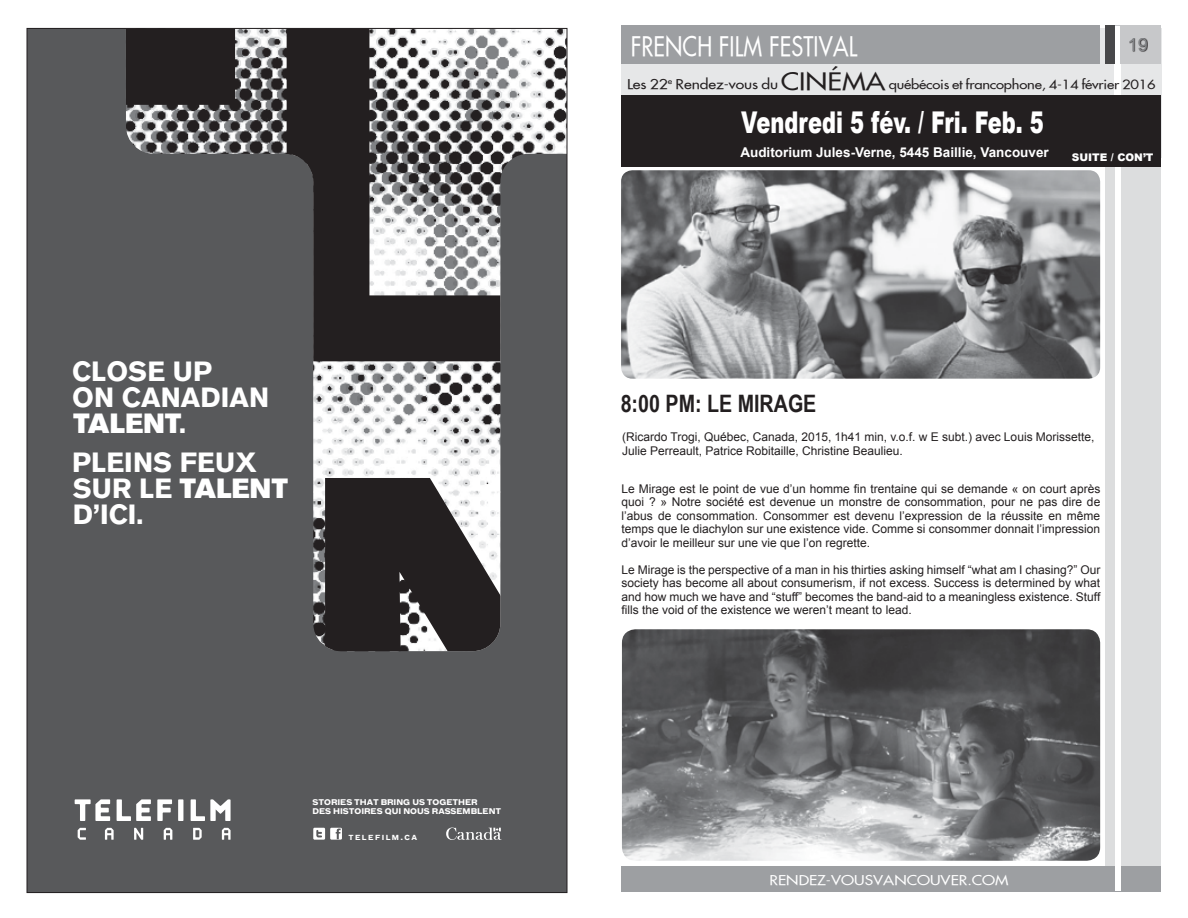
<style>
.page{position:relative;width:1188px;height:918px;background:#fff}
.page>*{position:absolute;margin:0;border:0;box-sizing:border-box;transform-origin:0 0}
.t1{font:900 30px "Arial";color:#fff;scale:.7 1}
.t2{font:700 27.6px/26.1px "Akzidenz Grotesk BE";letter-spacing:.005em;color:#fff}
.t3{font:27.6px "Akzidenz Grotesk BE Super";letter-spacing:.005em;color:#fff}
.t4{font:27px "Fusi Wide Normal";letter-spacing:.01em;color:#fff;scale:.7 1}
.t5{font:700 24px "Arial Narrow";color:#231f20}
.t6{font:18px "Arial";color:#888a8d}
.t7{font:700 13.5px "Arial";color:#fff}
.t8{font:13.5px "Fusi Wide Normal";color:#fff}
.t9{font:12.75px "Fusi Wide Normal";letter-spacing:-.015em;color:#231f20}
.t10{font:12px/13.5px "Arial";color:#231f20;text-align:justify}
.t11{font:900 10.5px "Arial";color:#fff}
.t12{font:700 7.65px/9.1px "Bau Pro";letter-spacing:-.005em;color:#fff}
.t13{font:700 6.75px "Bau Pro";letter-spacing:.205em;color:#fff}
.s1{font-family:"Akzidenz Grotesk BE";font-weight:700}
.s2{font-size:13.5px}
.s3{font-size:24px}
</style>
<div class="page">
<div style="left:27px;top:28px;width:540px;height:865px;background:#58595b"></div>
<div style="left:178px;top:799px;width:5px;height:22px;background:#fff"></div>
<svg style="left:191px;top:799px;width:40px;height:22px"></svg>
<svg style="left:117px;top:799px;width:34px;height:22px"></svg>
<svg style="left:157px;top:799px;width:15px;height:22px"></svg>
<svg style="left:75px;top:799px;width:35px;height:22px"></svg>
<svg style="left:105px;top:828px;width:9px;height:12px"></svg>
<svg style="left:164px;top:828px;width:8px;height:12px"></svg>
<svg style="left:222px;top:828px;width:9px;height:12px"></svg>
<svg style="left:193px;top:828px;width:9px;height:12px"></svg>
<svg style="left:134px;top:828px;width:9px;height:12px"></svg>
<svg style="left:78px;top:828px;width:8px;height:12px"></svg>
<svg style="left:446px;top:828px;width:56px;height:12px"></svg>
<svg style="left:313px;top:828px;width:29px;height:12px"></svg>
<img style="left:243px;top:30px;width:322px;height:124px">
<img style="left:313px;top:361px;width:188px;height:131px">
<img style="left:313px;top:492px;width:12px;height:154px">
<svg style="left:126px;top:30px;width:117px;height:124px;background:#4a4749"></svg>
<svg style="left:287px;top:30px;width:251px;height:331px"></svg>
<svg style="left:325px;top:478px;width:176px;height:173px;background:#494647"></svg>
<div style="left:621px;top:28px;width:540px;height:129px;background:#e6e7e8"></div>
<div style="left:1105px;top:162px;width:56px;height:728px;background:#dcddde"></div>
<div style="left:621px;top:866px;width:540px;height:26px;background:#9d9fa2"></div>
<div style="left:1115px;top:29px;width:5px;height:862px;background:#fff"></div>
<div style="left:621px;top:26px;width:479px;height:38px;background:#9d9fa2"></div>
<div style="left:1105px;top:26px;width:56px;height:38px;background:#c7c8ca"></div>
<div style="left:1115px;top:26px;width:5px;height:129px;background:#fff"></div>
<div style="left:621px;top:95px;width:540px;height:72px;background:#231f20"></div>
<div style="left:1105px;top:26px;width:10px;height:38px;background:#48484a"></div>
<svg style="left:1129px;top:38px;width:19px;height:14px"></svg>
<img style="left:622px;top:629px;width:478px;height:232px">
<img style="left:621px;top:170px;width:479px;height:209px">
<h2 class="t2" style="left:72px;top:359px;width:198px">CLOSE UP<br>ON CANADIAN</h2>
<h2 class="t3" style="left:73px;top:408px;width:114px">TALENT<span class="s1">.</span></h2>
<h2 class="t2" style="left:72px;top:449px;width:186px">PLEINS FEUX</h2>
<h2 class="t3" style="left:73px;top:472px;width:217px"><span class="s1">SUR LE</span> TALENT</h2>
<h2 class="t2" style="left:73px;top:502px;width:72px">D’ICI.</h2>
<p class="t12" style="left:313px;top:797px;width:190px">STORIES THAT BRING US TOGETHER<br>DES HISTOIRES QUI NOUS RASSEMBLENT</p>
<p class="t13" style="left:349px;top:831px;width:70px">TELEFILM.CA</p>
<h3 class="t4" style="left:631px;top:29px;width:325px">FRENCH FILM FESTIVAL</h3>
<p class="t9" style="left:627px;top:77px;width:530px"><span class="s2">Les 22</span><sup>e</sup> <span class="s2">Rendez-vous du</span> <span class="s3">CINÉMA</span> québécois et francophone, 4-14 février 2016</p>
<h3 class="t6" style="left:1128px;top:33px;width:22px">19</h3>
<h1 class="t1" style="left:741px;top:101px;width:434px">Vendredi 5 fév. / Fri. Feb. 5</h1>
<p class="t7" style="left:740px;top:143px;width:310px">Auditorium Jules-Verne, 5445 Baillie, Vancouver</p>
<p class="t11" style="left:1072px;top:149px;width:83px">SUITE / CON’T</p>
<h3 class="t5" style="left:621px;top:386px;width:197px">8:00 PM: LE MIRAGE</h3>
<p class="t10" style="left:622px;top:430px;width:474px">(Ricardo Trogi, Québec, Canada, 2015, 1h41 min, v.o.f. w E subt.) avec Louis Morissette,<br>Julie Perreault, Patrice Robitaille, Christine Beaulieu.</p>
<p class="t10" style="left:622px;top:482px;width:480px">Le Mirage est le point de vue d’un homme fin trentaine qui se demande « on court après quoi ? » Notre société est devenue un monstre de consommation, pour ne pas dire de l’abus de consommation. Consommer est devenu l’expression de la réussite en même temps que le diachylon sur une existence vide. Comme si consommer donnait l’impression d’avoir le meilleur sur une vie que l’on regrette.</p>
<p class="t10" style="left:622px;top:563px;width:480px">Le Mirage is the perspective of a man in his thirties asking himself “what am I chasing?” Our society has become all about consumerism, if not excess. Success is determined by what and how much we have and “stuff” becomes the band-aid to a meaningless existence. Stuff fills the void of the existence we weren’t meant to lead.</p>
<p class="t8" style="left:770px;top:871px;width:241px">RENDEZ-VOUSVANCOUVER.COM</p>
</div>
